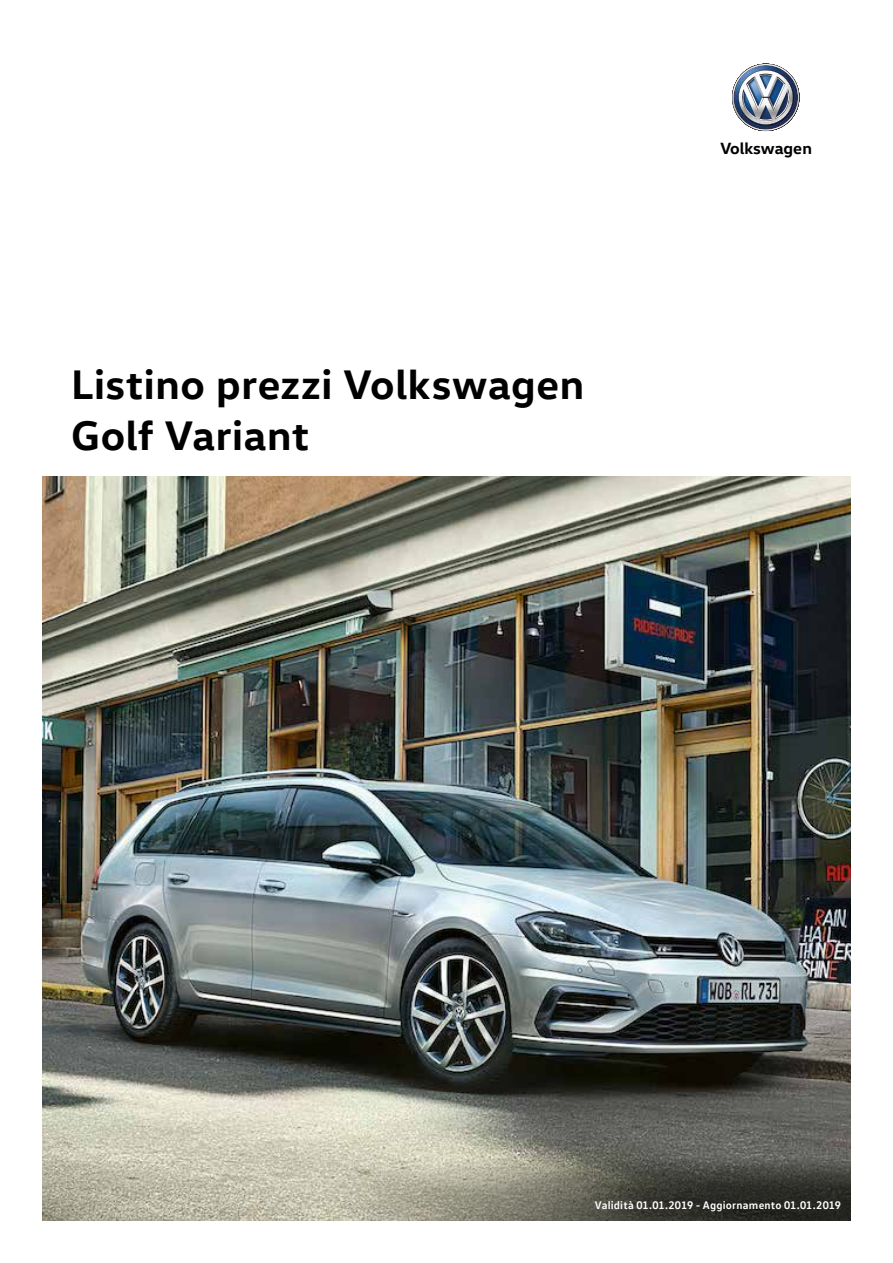
<style>
.page{position:relative;width:893px;height:1263px;background:#fff}
.page>*{position:absolute;margin:0;border:0;box-sizing:border-box;transform-origin:0 0}
.t1{font:700 42px/50.4px "VW Head";letter-spacing:.015em;color:#000}
.t2{font:700 16.5px "VW Head";letter-spacing:-.005em;color:#000}
.t3{font:700 11.25px "VW Text";letter-spacing:.015em;color:#fff}
</style>
<div class="page">
<img style="left:43px;top:476px;width:807px;height:681px">
<img style="left:732px;top:64px;width:68px;height:67px">
<svg style="left:43px;top:1157px;width:807px;height:63px;background:#8d8b7d"></svg>
<h1 class="t1" style="left:71px;top:358px;width:515px">Listino prezzi Volkswagen<br>Golf Variant</h1>
<h2 class="t2" style="left:720px;top:137px;width:93px">Volkswagen</h2>
<p class="t3" style="left:595px;top:1198px;width:248px">Validità 01.01.2019 - Aggiornamento 01.01.2019</p>
</div>
